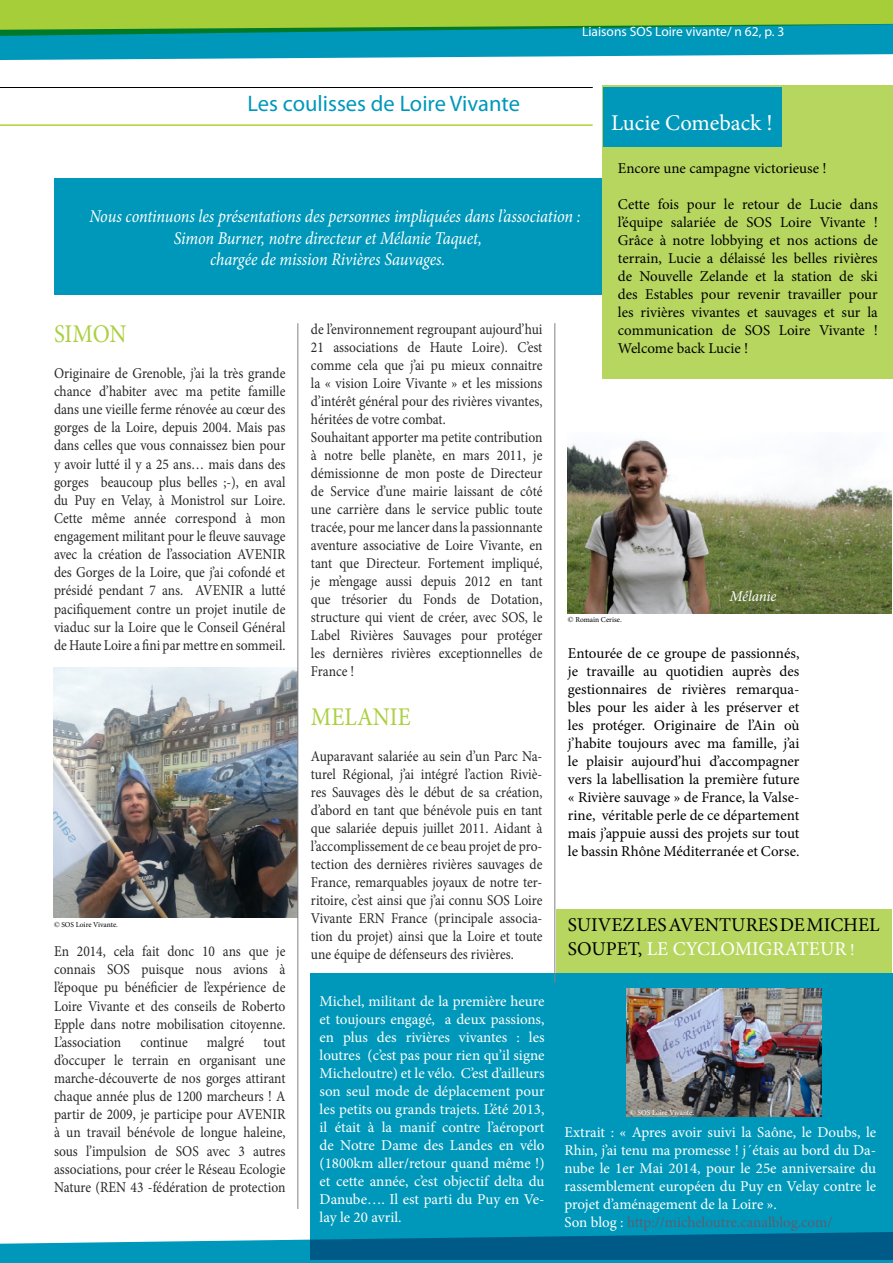
<style>
.page{position:relative;width:893px;height:1263px;background:#fff}
.page>*{position:absolute;margin:0;border:0;box-sizing:border-box;transform-origin:0 0}
.t1{font:25.5px "Minion Pro";color:#abd041;scale:.9 1}
.t2{font:22.5px "Myriad Pro";color:#0098ba}
.t3{font:22.5px "Minion Pro";color:#fff}
.t4{font:19.5px/23.4px "Minion Pro";color:#000}
.t5{font:italic 18px "Minion Pro";letter-spacing:-.01em;color:#fff;scale:.9 1}
.t6{font:15px/18px "Minion Pro";color:#292829;text-align:justify;scale:.9 1}
.t7{font:15px/18px "Minion Pro";color:#000;text-align:justify}
.t8{font:15px/18px "Minion Pro";color:#fff}
.t9{font:italic 15px "Minion Pro";letter-spacing:-.015em;color:#fff}
.t10{font:13.5px "Myriad Pro";color:#fff}
.t11{font:7.5px "Minion Pro";color:#000}
.t12{font:7.5px "Minion Pro";letter-spacing:-.005em;color:#fff}
.s1{font-family:"Times New Roman"}
.s2{color:#fff}
.s3{font-size:16.5px;color:#fff}
.s4{color:#5a5e73}
</style>
<div class="page">
<div style="left:311px;top:973px;width:582px;height:286px;background:#0098ba"></div>
<svg style="left:0;top:1230px;width:893px;height:33px"></svg>
<svg style="left:0;top:0;width:893px;height:60px;background:#56b37b"></svg>
<img style="left:53px;top:668px;width:244px;height:249px">
<div style="left:603px;top:85px;width:290px;height:293px;background:#b7d660"></div>
<hr style="left:0;top:87px;width:593px;height:1px;background:#000">
<hr style="left:0;top:124px;width:593px;height:2px;background:#b0d237">
<div style="left:54px;top:179px;width:548px;height:116px;background:#0098ba"></div>
<hr style="left:297px;top:323px;width:1px;height:886px;background:#808285">
<hr style="left:554px;top:323px;width:1px;height:660px;background:#808285">
<div style="left:603px;top:87px;width:178px;height:60px;background:#0098ba"></div>
<img style="left:568px;top:439px;width:323px;height:175px">
<div style="left:556px;top:909px;width:336px;height:64px;background:#b7d660"></div>
<img style="left:626px;top:988px;width:196px;height:128px">
<h2 class="t2" style="left:248px;top:90px;width:274px">Les coulisses de Loire Vivante</h2>
<p class="t10" style="left:582px;top:23px;width:204px">Liaisons SOS Loire vivante/ n 62, p. 3</p>
<h2 class="t3" style="left:611px;top:108px;width:163px">Lucie Comeback !</h2>
<p class="t7" style="left:618px;top:159px;width:210px">Encore une campagne victorieuse !</p>
<p class="t7" style="left:618px;top:195px;width:261px">Cette fois pour le retour de Lucie dans l’équipe salariée de SOS Loire Vivante !<br>Grâce à notre lobbying et nos actions de terrain, Lucie a délaissé les belles rivières de Nouvelle Zelande et la station de ski des Estables pour revenir travailler pour les rivières vivantes et sauvages et sur la communication de SOS Loire Vivante !<br>Welcome back Lucie !</p>
<p class="t5" style="left:89px;top:204px;width:547px">Nous continuons les présentations des personnes impliquées dans l’association :</p>
<p class="t5" style="left:174px;top:226px;width:344px">Simon Burner, notre directeur et Mélanie Taquet,</p>
<p class="t5" style="left:210px;top:247px;width:263px">chargée de mission Rivières Sauvages.</p>
<p class="t6" style="left:311px;top:321px;width:259px;text-align:left">de l’environnement regroupant aujourd’hui 21 associations de Haute Loire). C’est comme cela que j’ai pu mieux connaitre la « vision Loire Vivante » et les missions d’intérêt général pour des rivières vivantes, héritées de votre combat.<br>Souhaitant apporter ma petite contribution à notre belle planète, en mars 2011, je démissionne de mon poste de Directeur de Service d’une mairie laissant de côté une carrière dans le service public toute tracée, pour me lancer dans la passionnante aventure associative de Loire Vivante, en tant que Directeur. Fortement impliqué, je m’engage aussi depuis 2012 en tant que trésorier du Fonds de Dotation, structure qui vient de créer, avec SOS, le Label Rivières Sauvages pour protéger les dernières rivières exceptionnelles de France !</p>
<h1 class="t1" style="left:311px;top:699px;width:112px">MELANIE</h1>
<p class="t6" style="left:311px;top:747px;width:259px">Auparavant salariée au sein d’un Parc Na&shy;turel Régional, j’ai intégré l’action Riviè&shy;res Sauvages dès le début de sa création, d’abord en tant que bénévole puis en tant que salariée depuis juillet 2011. Aidant à l’accomplissement de ce beau projet de pro&shy;tection des dernières rivières sauvages de France, remarquables joyaux de notre ter&shy;ritoire, c’est ainsi que j’ai connu SOS Loire Vivante ERN France (principale associa&shy;tion du projet) ainsi que la Loire et toute une équipe de défenseurs des rivières.</p>
<h1 class="t1" style="left:54px;top:316px;width:82px">SIMON</h1>
<p class="t6" style="left:54px;top:364px;width:259px">Originaire de Grenoble, j’ai la très grande chance d’habiter avec ma petite famille dans une vieille ferme rénovée au cœur des gorges de la Loire, depuis 2004. Mais pas dans celles que vous connaissez bien pour y avoir lutté il y a 25 ans… mais dans des gorges beaucoup plus belles ;-), en aval du Puy en Velay, à Monistrol sur Loire.<br>Cette même année correspond à mon engagement militant pour le fleuve sauvage avec la création de l’association AVENIR des Gorges de la Loire, que j’ai cofondé et présidé pendant 7 ans. AVENIR a lutté pacifiquement contre un projet inutile de viaduc sur la Loire que le Conseil Général de Haute Loire a fini par mettre en sommeil.</p>
<p class="t9" style="left:729px;top:586px;width:48px">Mélanie</p>
<p class="t11" style="left:568px;top:615px;width:55px"><span class="s1">©</span> Romain Cerise.</p>
<p class="t7" style="left:568px;top:644px;width:233px">Entourée de ce groupe de passionnés, je travaille au quotidien auprès des gestionnaires de rivières remarqua&shy;bles pour les aider à les préserver et les protéger. Originaire de l’Ain où j’habite toujours avec ma famille, j’ai le plaisir aujourd’hui d’accompagner vers la labellisation la première future « Rivière sauvage » de France, la Valse&shy;rine, véritable perle de ce département mais j’appuie aussi des projets sur tout le bassin Rhône Méditerranée et Corse.</p>
<h3 class="t4" style="left:568px;top:913px;width:313px">SUIVEZ LES AVENTURES DE MICHEL<br>SOUPET, <span class="s2">LE CYCLOMIGRATEUR</span> <span class="s3">!</span></h3>
<p class="t11" style="left:54px;top:919px;width:65px"><span class="s1">©</span> SOS Loire Vivante.</p>
<p class="t6" style="left:54px;top:942px;width:259px">En 2014, cela fait donc 10 ans que je connais SOS puisque nous avions à l’époque pu bénéficier de l’expérience de Loire Vivante et des conseils de Roberto Epple dans notre mobilisation citoyenne.<br>L’association</p>
<p class="t8" style="left:320px;top:992px;width:227px;text-align:justify">Michel, militant de la première heure et toujours engagé, a deux passions, en plus des rivières vivantes : les loutres (c’est pas pour rien qu’il signe Micheloutre) et le vélo. C’est d’ailleurs son seul mode de déplacement pour les petits ou grands trajets. L’été 2013, il était à la manif contre l’aéroport de Notre Dame des Landes en vélo (1800km aller/retour quand même !) et cette année, c’est objectif delta du Danube…. Il est parti du Puy en Ve&shy;lay le 20 avril.</p>
<p class="t6" style="left:140px;top:1033px;width:54px">continue</p>
<p class="t6" style="left:207px;top:1033px;width:43px">malgré</p>
<p class="t6" style="left:54px;top:1033px;width:259px;text-indent:210px">tout d’occuper le terrain en organisant une marche-découverte de nos gorges attirant chaque année plus de 1200 marcheurs ! A partir de 2009, je participe pour AVENIR à un travail bénévole de longue haleine, sous l’impulsion de SOS avec 3 autres associations, pour créer le Réseau Ecologie Nature (REN 43 -fédération de protection</p>
<p class="t12" style="left:630px;top:1108px;width:65px"><span class="s1">©</span> SOS Loire Vivante.</p>
<p class="t8" style="left:564px;top:1123px;width:313px">Extrait : « Apres avoir suivi la Saône, le Doubs, le Rhin, j’ai tenu ma promesse ! j´étais au bord du Da&shy;nube le 1er Mai 2014, pour le 25e anniversaire du rassemblement européen du Puy en Velay contre le projet d’aménagement de la Loire ».<br>Son blog : <span class="s4">http://micheloutre.canalblog.com/</span></p>
</div>
